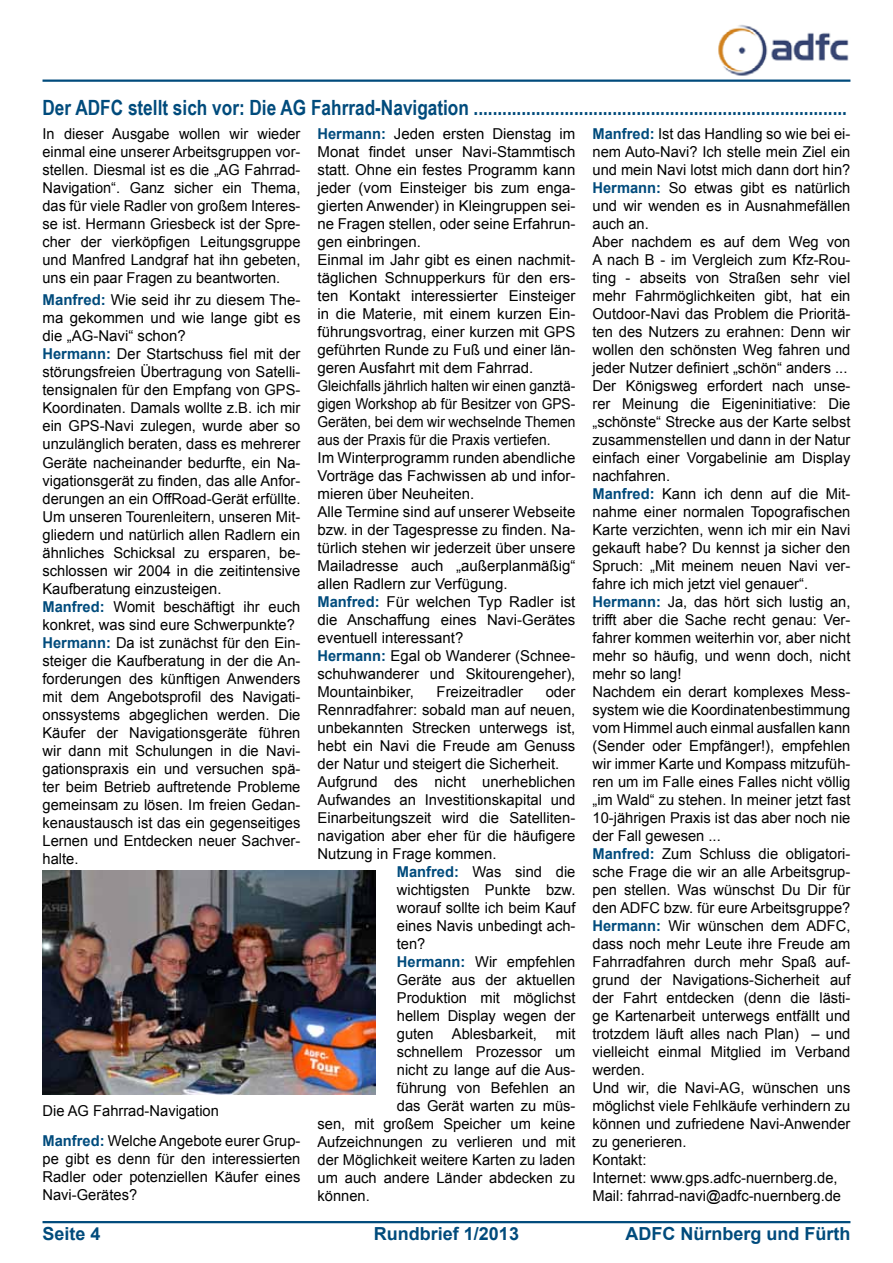
<style>
.page{position:relative;width:893px;height:1263px;background:#fff}
.page>*{position:absolute;margin:0;border:0;box-sizing:border-box;transform-origin:0 0}
.t1{font:700 21px "Arial Narrow";color:#004b7c}
.t2{font:700 18px "Arial";color:#004b7c}
.t3{font:15px/18px "Arial";color:#000}
.s1{font-weight:700;color:#004b7c}
</style>
<div class="page">
<hr style="left:43px;top:1221px;width:807px;height:2px;background:#004b7c">
<hr style="left:43px;top:80px;width:807px;height:2px;background:#004b7c">
<img style="left:718px;top:25px;width:131px;height:51px">
<img style="left:43px;top:870px;width:332px;height:224px">
<h1 class="t1" style="left:43px;top:92px;width:806px">Der ADFC stellt sich vor: Die AG Fahrrad-Navigation ..............................................................................</h1>
<p class="t3" style="left:43px;top:125px;width:259px;text-align:justify">In dieser Ausgabe wollen wir wieder einmal eine unserer Arbeitsgruppen vor&shy;stellen. Diesmal ist es die „AG Fahrrad-Navigation“. Ganz sicher ein Thema, das für viele Radler von großem Interes&shy;se ist. Hermann Griesbeck ist der Spre&shy;cher der vierköpfigen Leitungsgruppe und Manfred Landgraf hat ihn gebeten, uns ein paar Fragen zu beantworten.</p>
<p class="t3" style="left:43px;top:291px;width:259px"><span class="s1">Manfred:</span> Wie seid ihr zu diesem The&shy;ma gekommen und wie lange gibt es die „AG-Navi“ schon?<br><span class="s1">Hermann:</span> Der Startschuss fiel mit der störungsfreien Übertragung von Satelli&shy;tensignalen für den Empfang von GPS-Koordinaten. Damals wollte z.B. ich mir ein GPS-Navi zulegen, wurde aber so unzulänglich beraten, dass es mehrerer Geräte nacheinander bedurfte, ein Na&shy;vigationsgerät zu finden, das alle Anfor&shy;derungen an ein OffRoad-Gerät erfüllte.<br>Um unseren Tourenleitern, unseren Mit&shy;gliedern und natürlich allen Radlern ein ähnliches Schicksal zu ersparen, be&shy;schlossen wir 2004 in die zeitintensive Kaufberatung einzusteigen.<br><span class="s1">Manfred:</span> Womit beschäftigt ihr euch konkret, was sind eure Schwerpunkte?<br><span class="s1">Hermann:</span> Da ist zunächst für den Ein&shy;steiger die Kaufberatung in der die An&shy;forderungen des künftigen Anwenders mit dem Angebotsprofil des Navigati&shy;onssystems abgeglichen werden. Die Käufer der Navigationsgeräte führen wir dann mit Schulungen in die Navi&shy;gationspraxis ein und versuchen spä&shy;ter beim Betrieb auftretende Probleme gemeinsam zu lösen. Im freien Gedan&shy;kenaustausch ist das ein gegenseitiges Lernen und Entdecken neuer Sachver&shy;halte.</p>
<p class="t3" style="left:592px;top:125px;width:259px"><span class="s1">Manfred:</span> Ist das Handling so wie bei ei&shy;nem Auto-Navi? Ich stelle mein Ziel ein und mein Navi lotst mich dann dort hin?<br><span class="s1">Hermann:</span> So etwas gibt es natürlich und wir wenden es in Ausnahmefällen auch an.<br>Aber nachdem es auf dem Weg von A nach B - im Vergleich zum Kfz-Rou&shy;ting - abseits von Straßen sehr viel mehr Fahrmöglichkeiten gibt, hat ein Outdoor-Navi das Problem die Prioritä&shy;ten des Nutzers zu erahnen: Denn wir wollen den schönsten Weg fahren und jeder Nutzer definiert „schön“ anders ...<br>Der Königsweg erfordert nach unse&shy;rer Meinung die Eigeninitiative: Die „schönste“ Strecke aus der Karte selbst zusammenstellen und dann in der Natur einfach einer Vorgabelinie am Display nachfahren.<br><span class="s1">Manfred:</span> Kann ich denn auf die Mit&shy;nahme einer normalen Topografischen Karte verzichten, wenn ich mir ein Navi gekauft habe? Du kennst ja sicher den Spruch: „Mit meinem neuen Navi ver&shy;fahre ich mich jetzt viel genauer“.<br><span class="s1">Hermann:</span> Ja, das hört sich lustig an, trifft aber die Sache recht genau: Ver&shy;fahrer kommen weiterhin vor, aber nicht mehr so häufig, und wenn doch, nicht mehr so lang!<br>Nachdem ein derart komplexes Mess&shy;system wie die Koordinatenbestimmung vom Himmel auch einmal ausfallen kann (Sender oder Empfänger!), empfehlen wir immer Karte und Kompass mitzufüh&shy;ren um im Falle eines Falles nicht völlig „im Wald“ zu stehen. In meiner jetzt fast 10-jährigen Praxis ist das aber noch nie der Fall gewesen ...<br><span class="s1">Manfred:</span> Zum Schluss die obligatori&shy;sche Frage die wir an alle Arbeitsgrup&shy;pen stellen. Was wünschst Du Dir für den ADFC bzw. für eure Arbeitsgruppe?<br><span class="s1">Hermann:</span> Wir wünschen dem ADFC, dass noch mehr Leute ihre Freude am Fahrradfahren durch mehr Spaß auf&shy;grund der Navigations-Sicherheit auf der Fahrt entdecken (denn die lästi&shy;ge Kartenarbeit unterwegs entfällt und trotzdem läuft alles nach Plan) – und vielleicht einmal Mitglied im Verband werden.<br>Und wir, die Navi-AG, wünschen uns möglichst viele Fehlkäufe verhindern zu können und zufriedene Navi-Anwender zu generieren.<br>Kontakt:<br>Internet: www.gps.adfc-nuernberg.de, Mail: fahrrad-navi@adfc-nuernberg.de</p>
<p class="t3" style="left:317px;top:125px;width:259px"><span class="s1">Hermann:</span> Jeden ersten Dienstag im Monat findet unser Navi-Stammtisch statt. Ohne ein festes Programm kann jeder (vom Einsteiger bis zum enga&shy;gierten Anwender) in Kleingruppen sei&shy;ne Fragen stellen, oder seine Erfahrun&shy;gen einbringen.<br>Einmal im Jahr gibt es einen nachmit&shy;täglichen Schnupperkurs für den ers&shy;ten Kontakt interessierter Einsteiger in die Materie, mit einem kurzen Ein&shy;führungsvortrag, einer kurzen mit GPS geführten Runde zu Fuß und einer län&shy;geren Ausfahrt mit dem Fahrrad.<br>Gleichfalls jährlich halten wir einen ganztä&shy;gigen Workshop ab für Besitzer von GPS-Geräten, bei dem wir wechselnde Themen aus der Praxis für die Praxis vertiefen.<br>Im Winterprogramm runden abendliche Vorträge das Fachwissen ab und infor&shy;mieren über Neuheiten.<br>Alle Termine sind auf unserer Webseite bzw. in der Tagespresse zu finden. Na&shy;türlich stehen wir jederzeit über unsere Mailadresse auch „außerplanmäßig“ allen Radlern zur Verfügung.<br><span class="s1">Manfred:</span> Für welchen Typ Radler ist die Anschaffung eines Navi-Gerätes eventuell interessant?<br><span class="s1">Hermann:</span> Egal ob Wanderer (Schnee&shy;schuhwanderer und Skitourengeher), Mountainbiker,</p>
<p class="t3" style="left:437px;top:683px;width:88px">Freizeitradler</p>
<p class="t3" style="left:546px;top:683px;width:31px">oder</p>
<p class="t3" style="left:317px;top:701px;width:259px">Rennradfahrer: sobald man auf neuen,</p>
<p class="t3" style="left:317px;top:719px;width:259px">unbekannten Strecken unterwegs ist,</p>
<p class="t3" style="left:317px;top:737px;width:259px">hebt ein Navi die Freude am Genuss</p>
<p class="t3" style="left:317px;top:755px;width:243px">der Natur und steigert die Sicherheit.</p>
<p class="t3" style="left:317px;top:773px;width:259px">Aufgrund des nicht unerheblichen</p>
<p class="t3" style="left:317px;top:791px;width:259px">Aufwandes an Investitionskapital und</p>
<p class="t3" style="left:317px;top:809px;width:259px">Einarbeitungszeit wird die Satelliten-</p>
<p class="t3" style="left:317px;top:827px;width:259px">navigation aber eher für die häufigere</p>
<p class="t3" style="left:317px;top:845px;width:181px">Nutzung in Frage kommen.</p>
<p class="t3" style="left:397px;top:863px;width:180px"><span class="s1">Manfred:</span> Was sind die</p>
<p class="t3" style="left:397px;top:881px;width:180px">wichtigsten Punkte bzw.</p>
<p class="t3" style="left:397px;top:899px;width:180px">worauf sollte ich beim Kauf</p>
<p class="t3" style="left:397px;top:917px;width:180px">eines Navis unbedingt ach-</p>
<p class="t3" style="left:397px;top:935px;width:30px">ten?</p>
<p class="t3" style="left:397px;top:953px;width:180px"><span class="s1">Hermann:</span> Wir empfehlen</p>
<p class="t3" style="left:397px;top:971px;width:180px">Geräte aus der aktuellen</p>
<p class="t3" style="left:397px;top:989px;width:180px">Produktion mit möglichst</p>
<p class="t3" style="left:397px;top:1007px;width:180px">hellem Display wegen der</p>
<p class="t3" style="left:397px;top:1025px;width:141px">guten Ablesbarkeit,</p>
<p class="t3" style="left:556px;top:1025px;width:21px">mit</p>
<p class="t3" style="left:397px;top:1043px;width:180px">schnellem Prozessor um</p>
<p class="t3" style="left:397px;top:1061px;width:180px">nicht zu lange auf die Aus-</p>
<p class="t3" style="left:397px;top:1079px;width:180px">führung von Befehlen an</p>
<p class="t3" style="left:397px;top:1097px;width:180px">das Gerät warten zu müs-</p>
<p class="t3" style="left:317px;top:1115px;width:259px">sen, mit großem Speicher um keine</p>
<p class="t3" style="left:317px;top:1133px;width:259px">Aufzeichnungen zu verlieren und mit</p>
<p class="t3" style="left:317px;top:1151px;width:259px">der Möglichkeit weitere Karten zu laden</p>
<p class="t3" style="left:317px;top:1169px;width:259px">um auch andere Länder abdecken zu</p>
<p class="t3" style="left:317px;top:1187px;width:54px">können.</p>
<p class="t3" style="left:43px;top:1095px;width:259px;line-height:30.8px">Die AG Fahrrad-Navigation<br><span class="s1">Manfred:</span> Welche Angebote eurer Grup-</p>
<p class="t3" style="left:43px;top:1150px;width:259px;text-align:justify">pe gibt es denn für den interessierten Radler oder potenziellen Käufer eines Navi-Gerätes?</p>
<p class="t2" style="left:43px;top:1222px;width:60px">Seite 4</p>
<p class="t2" style="left:374px;top:1222px;width:147px">Rundbrief 1/2013</p>
<p class="t2" style="left:625px;top:1222px;width:226px">ADFC Nürnberg und Fürth</p>
</div>
